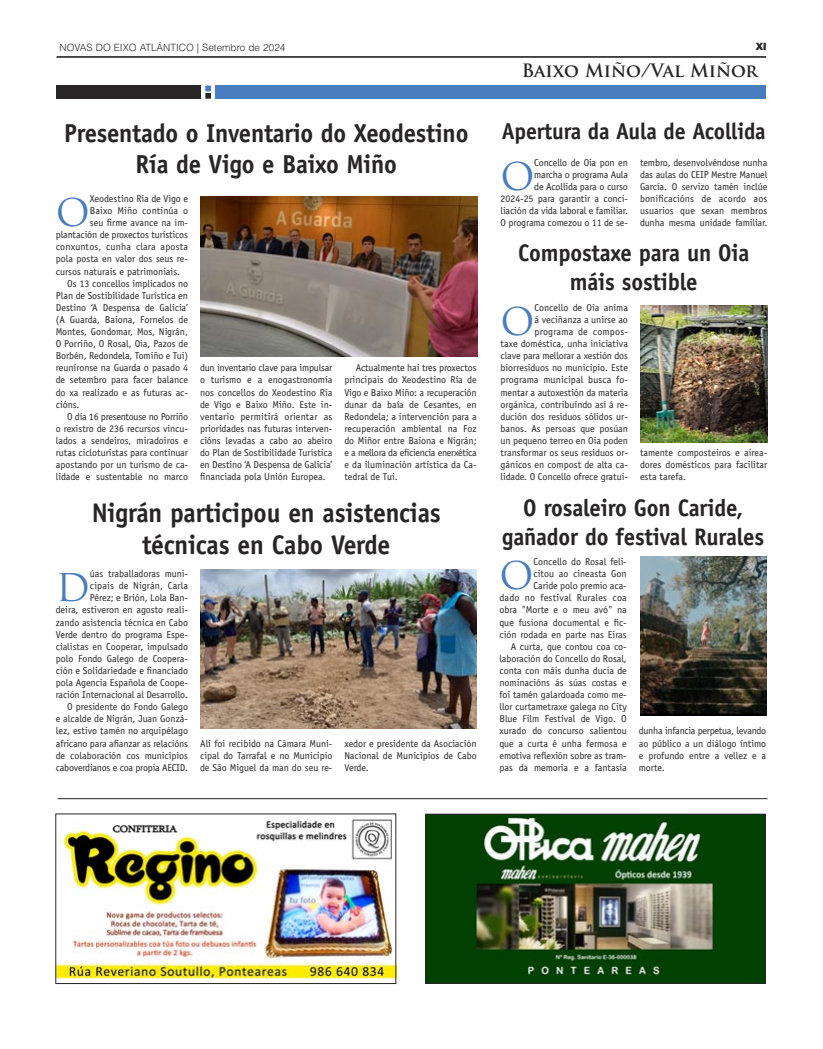
<style>
.page{position:relative;width:823px;height:1049px;background:#fff}
.page>*{position:absolute;margin:0;border:0;box-sizing:border-box;transform-origin:0 0}
.t1{font:37.2px "Trajan Pro";color:#487cbe}
.t2{font:700 27px/32.4px "Officina Sans Std";letter-spacing:-.01em;color:#272526;text-align:center;scale:.95 1}
.t3{font:700 26px/31.2px "Officina Sans Std";letter-spacing:-.01em;color:#272526;text-align:center;scale:.95 1}
.t4{font:700 24px/28.8px "Officina Sans Std";letter-spacing:-.01em;color:#272526;text-align:center;scale:.95 1}
.t5{font:700 23px "Officina Sans Std";letter-spacing:-.01em;color:#272526;scale:.95 1}
.t6{font:700 18px "Trajan Pro";color:#272526}
.t7{font:10px/12.1px "Officina Sans Std";color:#272526;text-align:justify}
.t8{font:300 10px "Helvetica LT Std";color:#272526}
.t9{font:900 10px "Helvetica Neue LT";color:#272526}
</style>
<div class="page">
<hr style="left:56px;top:57px;width:710px;height:1px;background:#272526">
<div style="left:56px;top:86px;width:145px;height:13px;background:#272526"></div>
<div style="left:215px;top:85px;width:550px;height:14px;background:#487cbe"></div>
<svg style="left:205px;top:86px;width:6px;height:13px"></svg>
<hr style="left:57px;top:56px;width:708px;height:1px;background:#272526">
<hr style="left:58px;top:798px;width:709px;height:1px;background:#272526">
<img style="left:200px;top:569px;width:276px;height:160px">
<img style="left:640px;top:305px;width:127px;height:137px">
<img style="left:200px;top:196px;width:277px;height:160px">
<img style="left:427px;top:816px;width:336px;height:166px">
<div style="left:425px;top:814px;width:340px;height:170px;border:1px solid #272526"></div>
<img style="left:57px;top:818px;width:337px;height:161px">
<div style="left:55px;top:814px;width:341px;height:170px;border:1px solid #272526"></div>
<img style="left:640px;top:556px;width:125px;height:160px">
<p class="t8" style="left:59px;top:41px;width:227px">NOVAS DO EIXO ATLÁNTICO | Setembro de 2024</p>
<p class="t9" style="left:755px;top:42px;width:12px">XI</p>
<p class="t6" style="left:521px;top:60px;width:237px">Baixo Miño/Val Miñor</p>
<p class="t3" style="left:64px;top:119px;width:427px">Presentado o Inventario do Xeodestino<br>Ría de Vigo e Baixo Miño</p>
<p class="t1" style="left:56px;top:191px;width:36px">O</p>
<p class="t7" style="left:90px;top:193px;width:100px">Xeodestino Ría de Vigo e</p>
<p class="t7" style="left:90px;top:205px;width:100px">Baixo Miño continúa o</p>
<p class="t7" style="left:90px;top:217px;width:100px">seu firme avance na im-</p>
<p class="t7" style="left:56px;top:230px;width:134px">plantación de proxectos turísticos</p>
<p class="t7" style="left:56px;top:242px;width:134px">conxuntos, cunha clara aposta</p>
<p class="t7" style="left:56px;top:254px;width:134px">pola posta en valor dos seus re-</p>
<p class="t7" style="left:56px;top:266px;width:126px">cursos naturais e patrimoniais.</p>
<p class="t7" style="left:56px;top:278px;width:134px;text-indent:11px">Os 13 concellos implicados no Plan de Sostibilidade Turística en Destino ‘A Despensa de Galicia’ (A Guarda, Baiona, Fornelos de Montes, Gondomar, Mos, Nigrán, O Porriño, O Rosal, Oia, Pazos de Borbén, Redondela, Tomiño e Tui) reuníronse na Guarda o pasado 4 de setembro para facer balance do xa realizado e as futuras ac&shy;cións.</p>
<p class="t7" style="left:56px;top:411px;width:134px;text-indent:11px">O día 16 presentouse no Porriño o rexistro de 236 recursos vincu&shy;lados a sendeiros, miradoiros e rutas cicloturistas para continuar apostando por un turismo de ca&shy;lidade e sustentable no marco</p>
<p class="t7" style="left:200px;top:363px;width:134px">dun inventario clave para impulsar o turismo e a enogastronomía nos concellos do Xeodestino Ría de Vigo e Baixo Miño. Este in&shy;ventario permitirá orientar as prioridades nas futuras interven&shy;cións levadas a cabo ao abeiro do Plan de Sostibilidade Turística en Destino ‘A Despensa de Galicia’ financiada pola Unión Europea.</p>
<p class="t7" style="left:344px;top:363px;width:134px;text-indent:11px">Actualmente hai tres proxectos principais do Xeodestino Ría de Vigo e Baixo Miño: a recuperación dunar da baía de Cesantes, en Redondela; a intervención para a recuperación ambiental na Foz do Miñor entre Baiona e Nigrán; e a mellora da eficiencia enerxética e da iluminación artística da Ca&shy;tedral de Tui.</p>
<p class="t2" style="left:92px;top:499px;width:369px">Nigrán participou en asistencias técnicas en Cabo Verde</p>
<p class="t7" style="left:56px;top:568px;width:134px;text-align:right">úas traballadoras muni-<br>cipais de Nigrán, Carla<br>Pérez; e Brión, Lola Ban-<br>deira, estiveron en agosto reali&shy;zando asistencia técnica en Cabo<br>Verde dentro do programa Espe&shy;cialistas en Cooperar, impulsado polo Fondo Galego de Coopera&shy;ción e Solidariedade e financiado pola Agencia Española de Coope&shy;ración Internacional al Desarrollo.</p>
<p class="t7" style="left:56px;top:701px;width:134px;text-indent:11px">O presidente do Fondo Galego e alcalde de Nigrán, Juan Gonzá&shy;lez, estivo tamén no arquipélago africano para afianzar as relacións de colaboración cos municipios caboverdianos e coa propia AECID.</p>
<p class="t1" style="left:56px;top:567px;width:36px">D</p>
<p class="t7" style="left:200px;top:738px;width:134px">Alí foi recibido na Câmara Muni&shy;cipal do Tarrafal e no Municipio de São Miguel da man do seu re-</p>
<p class="t7" style="left:344px;top:738px;width:134px">xedor e presidente da Asociación Nacional de Municipios de Cabo Verde.</p>
<p class="t5" style="left:501px;top:122px;width:279px">Apertura da Aula de Acollida</p>
<p class="t7" style="left:500px;top:157px;width:129px;text-align:right">Concello de Oia pon en<br>marcha o programa Aula<br>de Acollida para o curso<br>2024-25 para garantir a conci&shy;liación da vida laboral e familiar.<br>O programa comezou o 11 de se-</p>
<p class="t7" style="left:639px;top:157px;width:129px">tembro, desenvolvéndose nunha das aulas do CEIP Mestre Manuel García. O servizo tamén inclúe bonificacións de acordo aos usuarios que sexan membros dunha mesma unidade familiar.</p>
<p class="t1" style="left:500px;top:155px;width:36px">O</p>
<p class="t4" style="left:518px;top:240px;width:245px">Compostaxe para un Oia máis sostible</p>
<p class="t7" style="left:500px;top:302px;width:129px;text-align:right">Concello de Oia anima<br>á veciñanza a unirse ao programa de compos-<br>taxe doméstica, unha iniciativa clave para mellorar a xestión dos biorresiduos no municipio. Este programa municipal busca fo&shy;mentar a autoxestión da materia orgánica, contribuíndo así á re&shy;dución dos residuos sólidos ur&shy;banos. As persoas que posúan un pequeno terreo en Oia poden transformar os seus residuos or&shy;gánicos en compost de alta ca&shy;lidade. O Concello ofrece gratui-</p>
<p class="t1" style="left:500px;top:300px;width:36px">O</p>
<p class="t7" style="left:639px;top:447px;width:129px">tamente composteiros e airea&shy;dores domésticos para facilitar esta tarefa.</p>
<p class="t4" style="left:502px;top:495px;width:277px">O rosaleiro Gon Caride, gañador do festival Rurales</p>
<p class="t7" style="left:499px;top:556px;width:129px;text-align:right">Concello do Rosal feli-<br>citou ao cineasta Gon<br>Caride polo premio aca-<br>dado no festival Rurales coa obra "Morte e o meu avó" na que fusiona documental e fic&shy;ción rodada en parte nas Eiras</p>
<p class="t7" style="left:499px;top:641px;width:129px;text-indent:11px">A curta, que contou coa co&shy;laboración do Concello do Rosal, conta con máis dunha ducia de nominacións ás súas costas e foi tamén galardoada como me&shy;llor curtametraxe galega no City Blue Film Festival de Vigo. O xurado do concurso salientou que a curta é unha fermosa e emotiva reflexión sobre as tram&shy;pas da memoria e a fantasía</p>
<p class="t1" style="left:499px;top:554px;width:36px">O</p>
<p class="t7" style="left:638px;top:726px;width:129px">dunha infancia perpetua, levando ao público a un diálogo íntimo e profundo entre a vellez e a morte.</p>
</div>
